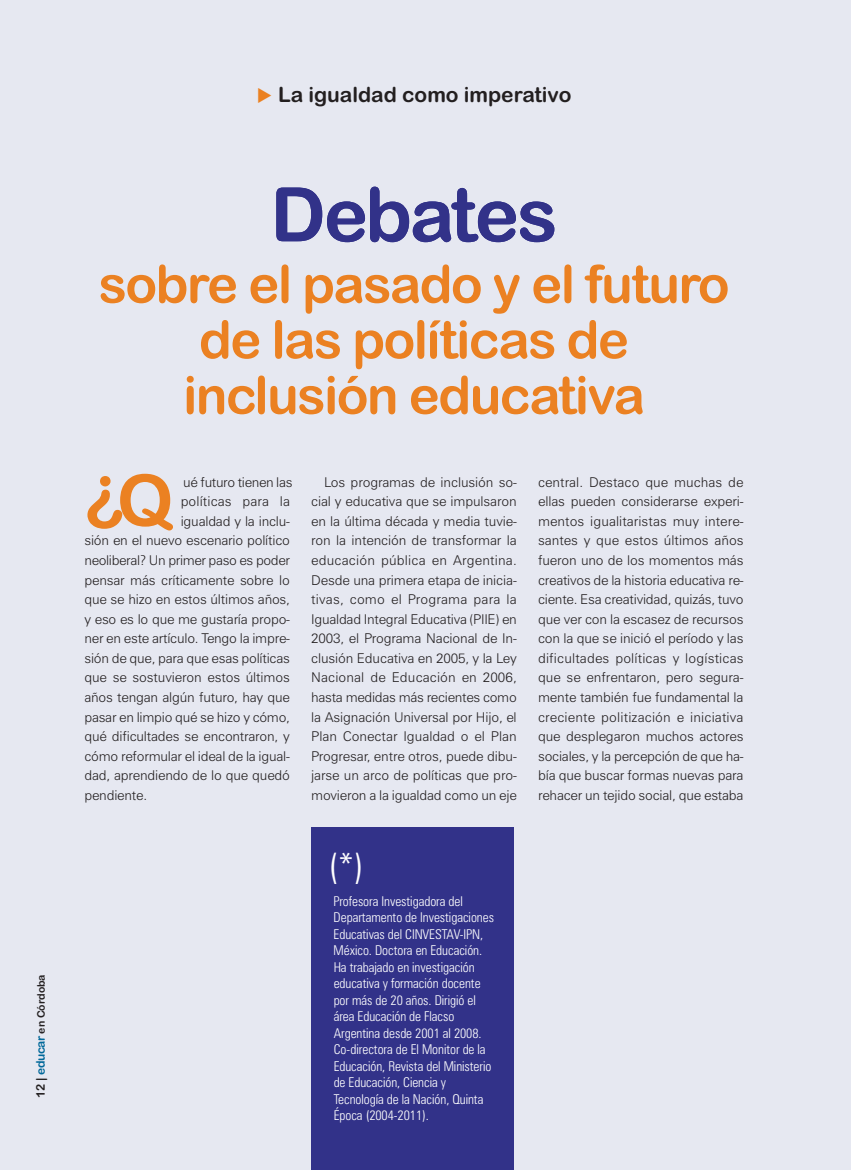
<style>
.page{position:relative;width:851px;height:1170px;background:#fff}
.page>*{position:absolute;margin:0;border:0;box-sizing:border-box;transform-origin:0 0}
.t1{font:75px "Arial Rounded MT Bold";letter-spacing:-.03em;color:#323289}
.t2{font:71.4px "Arial Rounded MT Bold";color:#eb8122}
.t3{font:52.5px/55.5px "Arial Rounded MT Bold";letter-spacing:-.03em;color:#eb8122;text-align:center}
.t4{font:300 condensed 36px "Zurich BT";color:#fff}
.t5{font:21px "Arial Rounded MT Bold";color:#231f20}
.t6{font:300 13.5px/19.5px "Zurich BT";letter-spacing:-.015em;color:#231f20;text-align:justify}
.t7{font:300 condensed 13.5px/16.5px "Zurich BT";letter-spacing:-.005em;color:#fff}
.t8{font:300 13.5px "Zurich BT";letter-spacing:.005em;color:#231f20}
.t9{font:10.5px "Arial Rounded MT Bold";color:#231f20}
.s1{font-size:12px}
.s2{font-size:12px;color:#00689a}
.s3{color:#eb8122}
</style>
<div class="page">
<div style="left:0;top:0;width:850px;height:1169px;background:#e6e8f1"></div>
<div style="left:312px;top:826px;width:202px;height:343px;background:#323289"></div>
<p class="t9" style="left:35px;top:1098px;width:125px;rotate:-90deg"><span class="s1">12 |</span> <span class="s2">educar</span> en Córdoba</p>
<h3 class="t5" style="left:257px;top:82px;width:316px"><span class="s3">◆</span> La igualdad como imperativo</h3>
<h1 class="t1" style="left:270px;top:171px;width:289px">Debates</h1>
<h3 class="t3" style="left:98px;top:257px;width:632px">sobre el pasado y el futuro de las políticas de inclusión educativa</h3>
<h2 class="t2" style="left:84px;top:453px;width:90px">¿Q</h2>
<p class="t6" style="left:183px;top:472px;width:111px">ué futuro tienen las</p>
<p class="t8" style="left:181px;top:493px;width:111px">políticas para la</p>
<p class="t6" style="left:181px;top:511px;width:111px">igualdad y la inclu-</p>
<p class="t6" style="left:84px;top:531px;width:207px">sión en el nuevo escenario político</p>
<p class="t6" style="left:84px;top:550px;width:207px">neoliberal? Un primer paso es poder</p>
<p class="t6" style="left:84px;top:570px;width:207px">pensar más críticamente sobre lo</p>
<p class="t6" style="left:84px;top:589px;width:207px">que se hizo en estos últimos años,</p>
<p class="t6" style="left:84px;top:609px;width:207px">y eso es lo que me gustaría propo-</p>
<p class="t6" style="left:84px;top:628px;width:207px">ner en este artículo. Tengo la impre-</p>
<p class="t6" style="left:84px;top:648px;width:207px">sión de que, para que esas políticas</p>
<p class="t6" style="left:84px;top:668px;width:207px">que se sostuvieron estos últimos</p>
<p class="t6" style="left:84px;top:687px;width:207px">años tengan algún futuro, hay que</p>
<p class="t6" style="left:84px;top:707px;width:207px">pasar en limpio qué se hizo y cómo,</p>
<p class="t6" style="left:84px;top:726px;width:207px">qué dificultades se encontraron, y</p>
<p class="t6" style="left:84px;top:746px;width:207px">cómo reformular el ideal de la igual-</p>
<p class="t6" style="left:84px;top:765px;width:207px">dad, aprendiendo de lo que quedó</p>
<p class="t6" style="left:84px;top:785px;width:64px">pendiente.</p>
<p class="t6" style="left:311px;top:472px;width:207px;text-indent:13px">Los programas de inclusión so&shy;cial y educativa que se impulsaron en la última década y media tuvie&shy;ron la intención de transformar la educación pública en Argentina.<br>Desde una primera etapa de inicia&shy;tivas, como el Programa para la Igualdad Integral Educativa (PIIE) en 2003, el Programa Nacional de In&shy;clusión Educativa en 2005, y la Ley Nacional de Educación en 2006, hasta medidas más recientes como la Asignación Universal por Hijo, el Plan Conectar Igualdad o el Plan Progresar, entre otros, puede dibu&shy;jarse un arco de políticas que pro&shy;movieron a la igualdad como un eje</p>
<p class="t6" style="left:538px;top:472px;width:207px">central. Destaco que muchas de ellas pueden considerarse experi&shy;mentos igualitaristas muy intere&shy;santes y que estos últimos años fueron uno de los momentos más creativos de la historia educativa re&shy;ciente. Esa creatividad, quizás, tuvo que ver con la escasez de recursos con la que se inició el período y las dificultades políticas y logísticas que se enfrentaron, pero segura&shy;mente también fue fundamental la creciente politización e iniciativa que desplegaron muchos actores sociales, y la percepción de que ha&shy;bía que buscar formas nuevas para rehacer un tejido social, que estaba</p>
<h3 class="t4" style="left:328px;top:845px;width:37px">(*)</h3>
<p class="t7" style="left:333px;top:892px;width:162px">Profesora Investigadora del<br>Departamento de Investigaciones<br>Educativas del CINVESTAV-IPN,<br>México. Doctora en Educación.<br>Ha trabajado en investigación educativa y formación docente por más de 20 años. Dirigió el área Educación de Flacso<br>Argentina desde 2001 al 2008.<br>Co-directora de El Monitor de la<br>Educación, Revista del Ministerio de Educación, Ciencia y<br>Tecnología de la Nación, Quinta<br>Época (2004-2011).</p>
</div>
